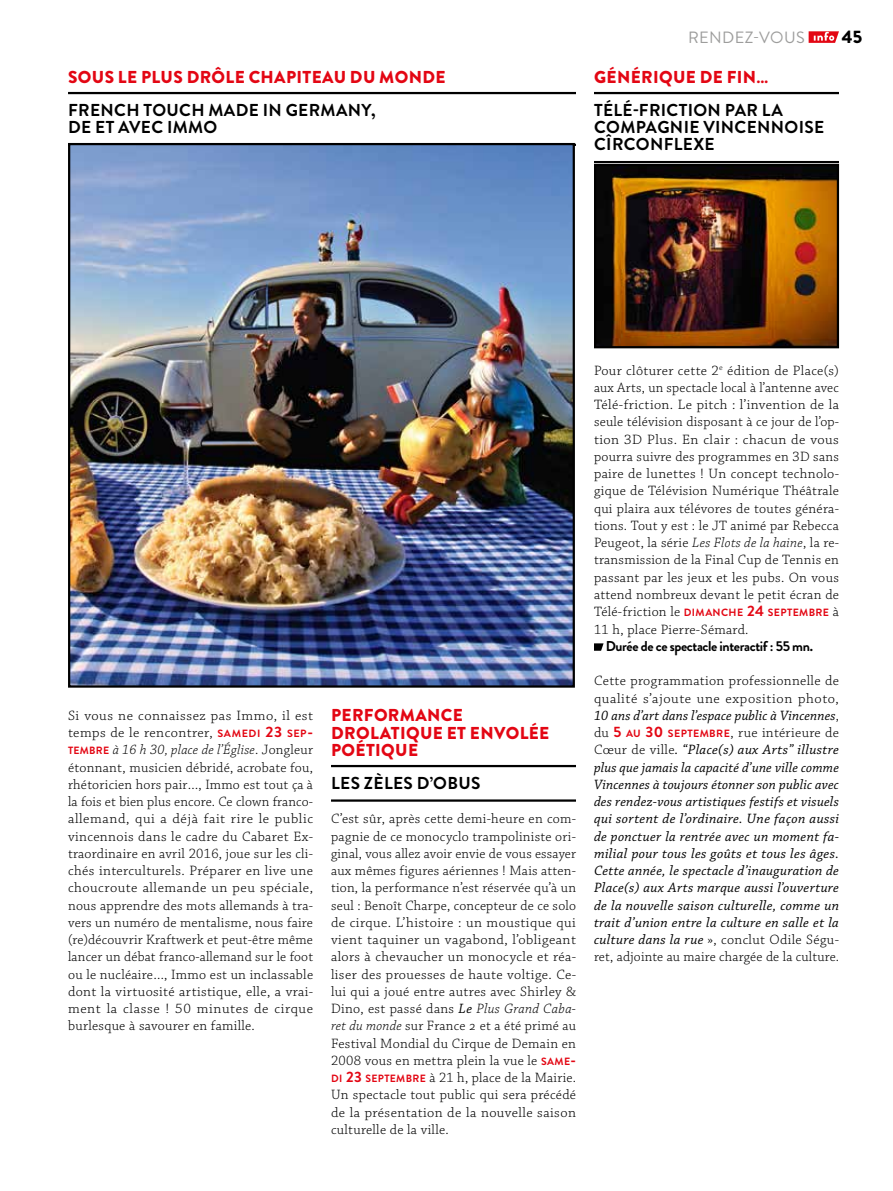
<style>
.page{position:relative;width:893px;height:1191px;background:#fff}
.page>*{position:absolute;margin:0;border:0;box-sizing:border-box;transform-origin:0 0}
.t1{font:900 18px "Brandon Grotesque";color:#000}
.RDV-TITRE{font:700 17.25px/17.2px "Brandon Grotesque";letter-spacing:.02em;color:#000}
.RDV_RUBRIQUE{font:900 17.25px/17.2px "Brandon Grotesque";letter-spacing:.02em;color:#e30613}
.t2{font:16.35px "Brandon Grotesque";letter-spacing:.02em;color:#9d9d9c}
._00_TEXTE_COURANT{font:300 14.25px/17.2px "Chaparral Pro";letter-spacing:.02em;color:#000;text-align:justify}
._00_TEXTE_COURANT-2{font:italic 14.25px/17.2px "Chaparral Pro";letter-spacing:.025em;color:#000;text-align:justify}
._00_INFOS{font:700 14.25px "Brandon Grotesque";letter-spacing:-.025em;color:#000}
._00_TEXTE_COURANT-3{font:700 10.5px "Brandon Grotesque";letter-spacing:.035em;color:#e30613}
.s1{font-family:"Brandon Grotesque";font-weight:700;font-size:10.5px;color:#e30613}
.s2{font-family:"Brandon Grotesque";font-weight:700;font-size:15px;color:#e30613}
.s3{font-style:italic}
.s4{font-weight:400;font-style:italic}
.s5{font-family:"Chaparral Pro";font-weight:300;font-size:14.25px;color:#000}
.s6{font-size:15px}
.s7{font-weight:300;font-style:normal}
.s8{font-family:"Brandon Grotesque";font-weight:700;font-style:normal;font-size:15px;color:#e30613}
.s9{font-family:"Brandon Grotesque";font-weight:700;font-style:normal;font-size:10.5px;color:#e30613}
</style>
<div class="page">
<svg style="left:809px;top:31px;width:30px;height:12px"></svg>
<hr style="left:68px;top:92px;width:508px;height:2px;background:#000">
<hr style="left:68px;top:144px;width:508px;height:2px;background:#000">
<img style="left:71px;top:146px;width:501px;height:538px">
<div style="left:68px;top:143px;width:507px;height:544px;border:2px solid #000"></div>
<hr style="left:331px;top:765px;width:245px;height:2px;background:#000">
<hr style="left:331px;top:799px;width:245px;height:2px;background:#000">
<hr style="left:594px;top:92px;width:245px;height:2px;background:#000">
<hr style="left:594px;top:161px;width:245px;height:2px;background:#000">
<img style="left:597px;top:167px;width:239px;height:178px">
<div style="left:594px;top:164px;width:245px;height:184px;border:2px solid #000"></div>
<svg style="left:594px;top:643px;width:10px;height:8px"></svg>
<p class="RDV_RUBRIQUE" style="left:68px;top:68px;width:379px">SOUS LE PLUS DRÔLE CHAPITEAU DU MONDE</p>
<p class="RDV-TITRE" style="left:68px;top:101px;width:309px">FRENCH TOUCH MADE IN GERMANY,<br>DE ET AVEC IMMO</p>
<p class="t2" style="left:688px;top:26px;width:118px">RENDEZ-VOUS</p>
<p class="RDV_RUBRIQUE" style="left:594px;top:68px;width:176px">GÉNÉRIQUE DE FIN…</p>
<p class="RDV-TITRE" style="left:594px;top:101px;width:232px">TÉLÉ-FRICTION PAR LA<br>COMPAGNIE VINCENNOISE<br>CÎRCONFLEXE</p>
<p class="t1" style="left:842px;top:24px;width:22px">45</p>
<p class="_00_TEXTE_COURANT" style="left:68px;top:707px;width:247px">Si vous ne connaissez pas Immo, il est temps de le rencontrer, <span class="s1">SAMEDI</span> <span class="s2">23</span> <span class="s1">SEP</span><span class="s2">-</span><span class="s1">TEMBRE</span> <span class="s3">à 16 h 30, place de l’Église</span>. Jongleur étonnant, musicien débridé, acrobate fou, rhétoricien hors pair…, Immo est tout ça à la fois et bien plus encore. Ce clown franco&shy;allemand, qui a déjà fait rire le public vincennois dans le cadre du Cabaret Ex&shy;traordinaire en avril 2016, joue sur les cli&shy;chés interculturels. Préparer en live une choucroute allemande un peu spéciale, nous apprendre des mots allemands à tra&shy;vers un numéro de mentalisme, nous faire (re)découvrir Kraftwerk et peut-être même lancer un débat franco-allemand sur le foot ou le nucléaire…, Immo est un inclassable dont la virtuosité artistique, elle, a vrai&shy;ment la classe ! 50 minutes de cirque burlesque à savourer en famille.</p>
<p class="RDV_RUBRIQUE" style="left:331px;top:707px;width:220px">PERFORMANCE<br>DROLATIQUE ET ENVOLÉE<br>POÉTIQUE</p>
<p class="RDV-TITRE" style="left:331px;top:774px;width:151px">LES ZÈLES D’OBUS</p>
<p class="_00_TEXTE_COURANT" style="left:331px;top:811px;width:247px">C’est sûr, après cette demi-heure en com&shy;pagnie de ce monocyclo trampoliniste ori&shy;ginal, vous allez avoir envie de vous essayer aux mêmes figures aériennes ! Mais atten&shy;tion, la performance n’est réservée qu’à un seul : Benoît Charpe, concepteur de ce solo de cirque. L’histoire : un moustique qui vient taquiner un vagabond, l’obligeant alors à chevaucher un monocycle et réa&shy;liser des prouesses de haute voltige. Ce&shy;lui qui a joué entre autres avec Shirley &amp; Dino, est passé dans <span class="s4">Le</span> <span class="s3">Plus Grand Caba&shy;ret du monde</span> sur France 2 et a été primé au Festival Mondial du Cirque de Demain en 2008 vous en mettra plein la vue le <span class="s1">SAME</span><span class="s2">-</span><span class="s1">DI</span> <span class="s2">23</span> <span class="s1">SEPTEMBRE</span> à 21 h, place de la Mairie.<br>Un spectacle tout public qui sera précédé de la présentation de la nouvelle saison culturelle de la ville.</p>
<p class="_00_TEXTE_COURANT" style="left:594px;top:362px;width:247px">Pour clôturer cette 2<sup>e</sup> édition de Place(s) aux Arts, un spectacle local à l’antenne avec Télé-friction. Le pitch : l’invention de la seule télévision disposant à ce jour de l’op&shy;tion 3D Plus. En clair : chacun de vous pourra suivre des programmes en 3D sans paire de lunettes ! Un concept technolo&shy;gique de Télévision Numérique Théâtrale qui plaira aux télévores de toutes généra&shy;tions. Tout y est : le JT animé par Rebecca Peugeot, la série <span class="s3">Les Flots de la haine</span>, la re&shy;transmission de la Final Cup de Tennis en passant par les jeux et les pubs. On vous attend nombreux devant le petit écran de</p>
<p class="_00_TEXTE_COURANT-3" style="left:594px;top:605px;width:246px"><span class="s5">Télé-friction le</span> DIMANCHE <span class="s6">24</span> SEPTEMBRE <span class="s5">à</span></p>
<p class="_00_TEXTE_COURANT" style="left:594px;top:621px;width:156px">11 h, place Pierre-Sémard.</p>
<p class="_00_INFOS" style="left:606px;top:636px;width:209px">Durée de ce spectacle interactif : 55 mn.</p>
<p class="_00_TEXTE_COURANT-2" style="left:594px;top:672px;width:247px"><span class="s7">Cette programmation professionnelle de qualité s’ajoute une exposition photo, </span>10 ans d’art dans l’espace public à Vincennes<span class="s7">, du</span> <span class="s8">5</span> <span class="s9">AU</span> <span class="s8">30</span> <span class="s9">SEPTEMBRE</span><span class="s7">, rue intérieure de Cœur de ville</span>. “Place(s) aux Arts” illustre plus que jamais la capacité d’une ville comme Vincennes à toujours étonner son public avec des rendez-vous artistiques festifs et visuels qui sortent de l’ordinaire. Une façon aussi de ponctuer la rentrée avec un moment fa&shy;milial pour tous les goûts et tous les âges.<br>Cette année, le spectacle d’inauguration de Place(s) aux Arts marque aussi l’ouverture de la nouvelle saison culturelle, comme un trait d’union entre la culture en salle et la culture dans la rue <span class="s7">», conclut Odile Ségu&shy;ret, adjointe au maire chargée de la culture.</span></p>
</div>
